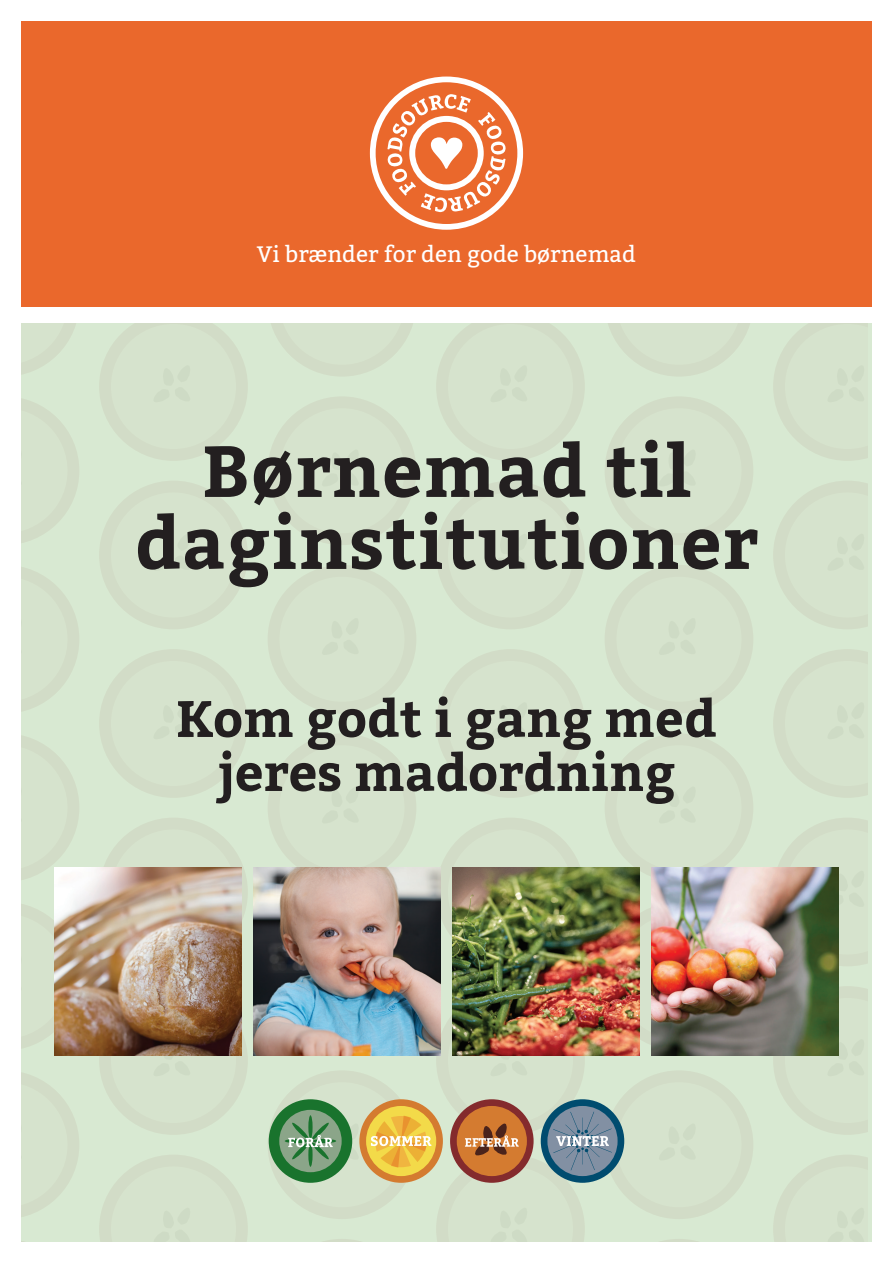
<style>
.page{position:relative;width:893px;height:1263px;background:#fff}
.page>*{position:absolute;margin:0;border:0;box-sizing:border-box;transform-origin:0 0}
.t1{font:700 72px/72px "Bitter";letter-spacing:.015em;color:#231f20;text-align:center}
.t2{font:700 51px "Bitter";color:#231f20}
.t3{font:22.35px "Bitter";color:#fff}
</style>
<div class="page">
<div style="left:21px;top:21px;width:851px;height:286px;background:#ea682c"></div>
<svg style="left:370px;top:77px;width:153px;height:152px"></svg>
<div style="left:21px;top:323px;width:847px;height:919px;background:#d6e3cd"></div>
<img style="left:253px;top:867px;width:188px;height:188px">
<img style="left:54px;top:867px;width:188px;height:188px">
<img style="left:452px;top:867px;width:188px;height:188px">
<img style="left:651px;top:867px;width:188px;height:188px">
<svg style="left:269px;top:1099px;width:83px;height:84px"></svg>
<svg style="left:359px;top:1099px;width:84px;height:84px"></svg>
<svg style="left:450px;top:1099px;width:84px;height:84px"></svg>
<svg style="left:541px;top:1099px;width:83px;height:84px"></svg>
<p class="t3" style="left:257px;top:238px;width:381px">Vi brænder for den gode børnemad</p>
<p class="t1" style="left:135px;top:434px;width:624px">Børnemad til daginstitutioner</p>
<p class="t2" style="left:176px;top:680px;width:542px">Kom godt i gang med</p>
<p class="t2" style="left:218px;top:734px;width:459px">jeres madordning</p>
</div>
